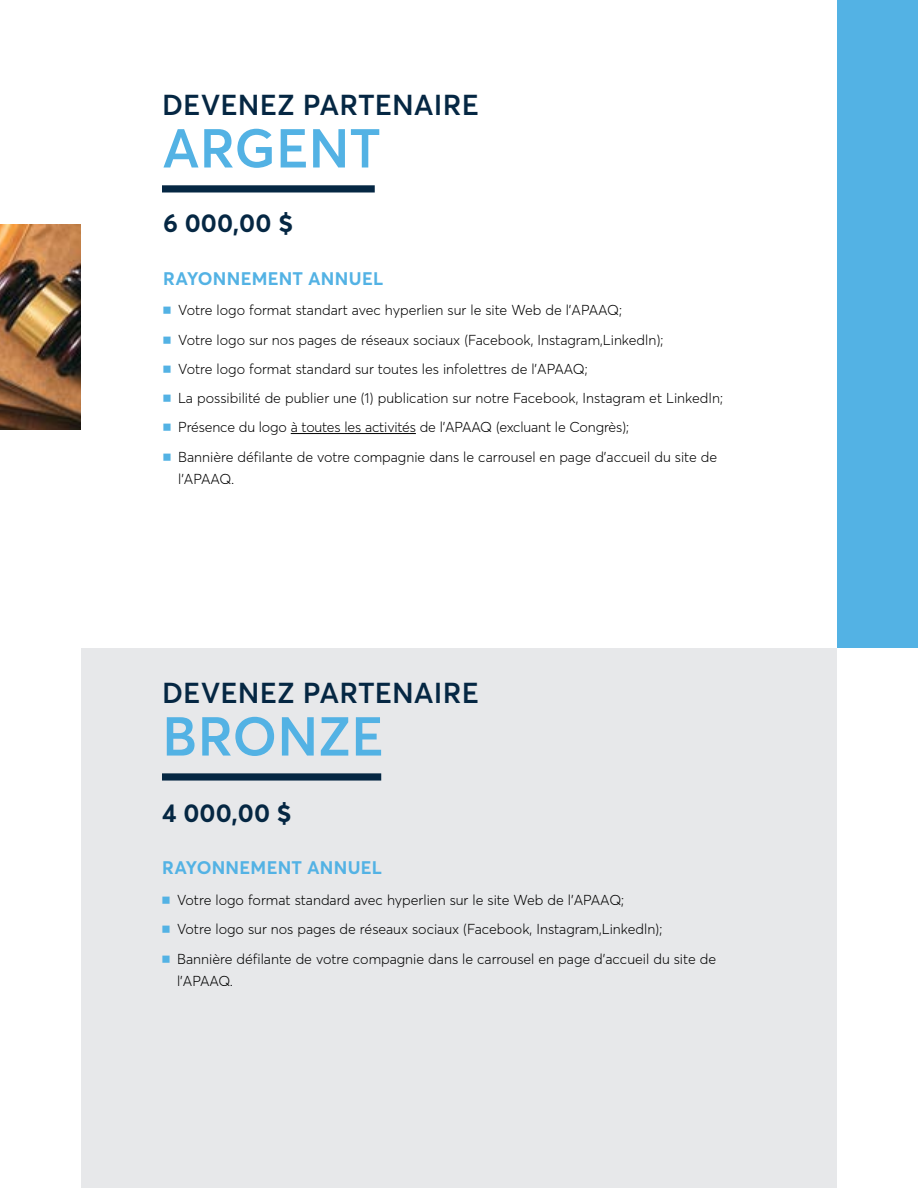
<style>
.page{position:relative;width:918px;height:1188px;background:#fff}
.page>*{position:absolute;margin:0;border:0;box-sizing:border-box;transform-origin:0 0}
.t1{font:600 54px "Averta";letter-spacing:-.005em;color:#53b2e4}
.t2{font:600 28.5px "Averta";color:#052743}
.t3{font:700 25.5px "Averta";letter-spacing:.005em;color:#052743}
.t4{font:700 18px "Averta";letter-spacing:.015em;color:#53b2e4}
.t5{font:300 14.25px/29.2px "Averta";color:#000}
.s1{font-family:"Universal Newswith Comm Pi";font-weight:400;color:#53b2e4}
</style>
<div class="page">
<div style="left:81px;top:648px;width:756px;height:540px;background:#e7e8ea"></div>
<div style="left:837px;top:0;width:81px;height:648px;background:#53b2e4"></div>
<div style="left:162px;top:185px;width:213px;height:8px;background:#052743"></div>
<img style="left:0;top:225px;width:81px;height:204px">
<hr style="left:291px;top:433px;width:125px;height:1px;background:#000">
<div style="left:162px;top:773px;width:219px;height:8px;background:#052743"></div>
<h2 class="t2" style="left:162px;top:87px;width:318px">DEVENEZ PARTENAIRE</h2>
<h1 class="t1" style="left:162px;top:114px;width:220px">ARGENT</h1>
<h3 class="t3" style="left:163px;top:207px;width:131px">6 000,00 $</h3>
<p class="t4" style="left:163px;top:267px;width:222px">RAYONNEMENT ANNUEL</p>
<p class="t5" style="left:163px;top:296px;width:562px"><span class="s1">n</span> Votre logo format standart avec hyperlien sur le site Web de l’APAAQ;<br><span class="s1">n</span> Votre logo sur nos pages de réseaux sociaux (Facebook, Instagram,Linkedln);<br><span class="s1">n</span> Votre logo format standard sur toutes les infolettres de l’APAAQ;<br><span class="s1">n</span> La possibilité de publier une (1) publication sur notre Facebook, Instagram et LinkedIn; <span class="s1">n</span> Présence du logo à toutes les activités de l’APAAQ (excluant le Congrès);<br><span class="s1">n</span> Bannière défilante de votre compagnie dans le carrousel en page d’accueil du site de</p>
<p class="t5" style="left:178px;top:464px;width:58px">l’APAAQ.</p>
<h2 class="t2" style="left:162px;top:675px;width:318px">DEVENEZ PARTENAIRE</h2>
<h1 class="t1" style="left:162px;top:702px;width:223px">BRONZE</h1>
<h3 class="t3" style="left:162px;top:797px;width:131px">4 000,00 $</h3>
<p class="t4" style="left:162px;top:857px;width:222px">RAYONNEMENT ANNUEL</p>
<p class="t5" style="left:162px;top:885px;width:556px"><span class="s1">n</span> Votre logo format standard avec hyperlien sur le site Web de l’APAAQ;<br><span class="s1">n</span> Votre logo sur nos pages de réseaux sociaux (Facebook, Instagram,Linkedln);<br><span class="s1">n</span> Bannière défilante de votre compagnie dans le carrousel en page d’accueil du site de</p>
<p class="t5" style="left:177px;top:966px;width:58px">l’APAAQ.</p>
</div>
